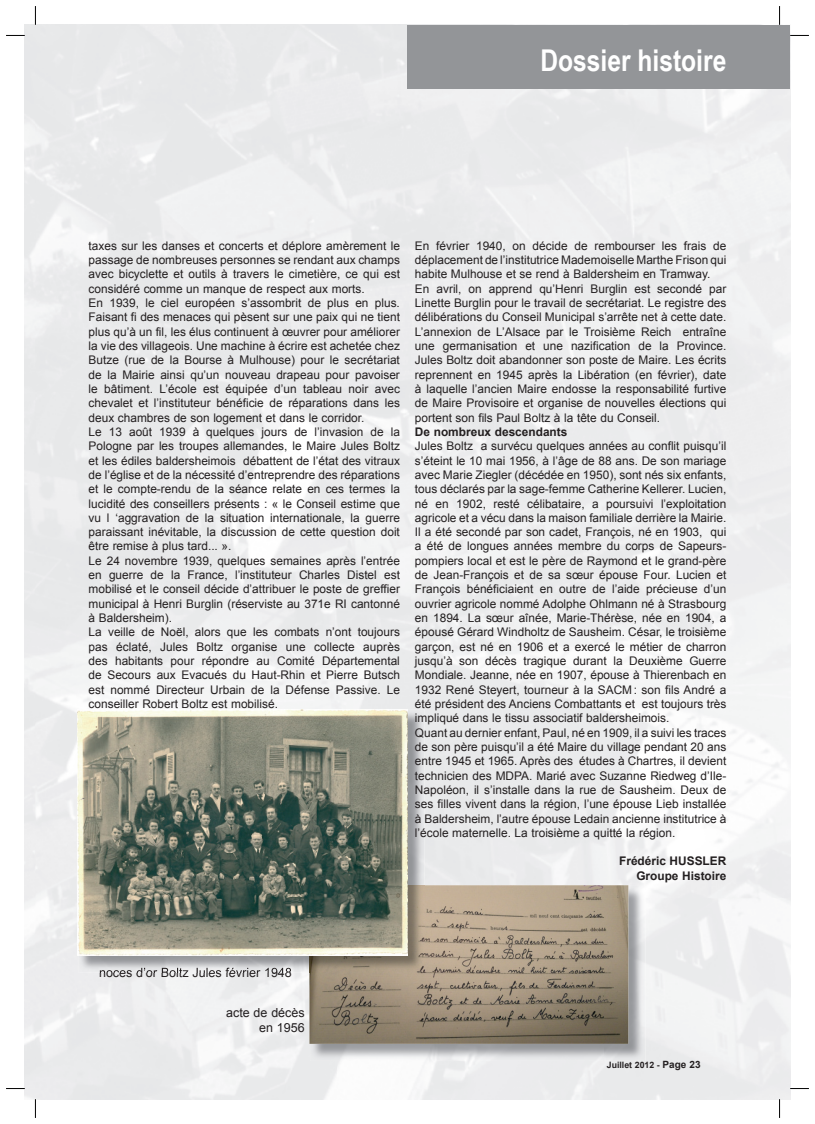
<style>
.page{position:relative;width:815px;height:1124px;background:#fff}
.page>*{position:absolute;margin:0;border:0;box-sizing:border-box;transform-origin:0 0}
.t1{font:700 30px "Arial Narrow";color:#fff}
.t2{font:12.5px/15.1px "Arial";color:#231f20;text-align:right}
.t3{font:11.88px/14.2px "Arial";color:#231f20}
.t4{font:700 11.88px/14.2px "Arial";color:#231f20;text-align:right}
.t5{font:700 8.75px "Arial";color:#231f20}
.s1{font-size:10px}
</style>
<div class="page">
<img style="left:100px;top:972px;width:191px;height:4px">
<div style="left:407px;top:25px;width:383px;height:64px;background:#939598"></div>
<img style="left:604px;top:885px;width:41px;height:175px">
<img style="left:310px;top:1043px;width:294px;height:17px">
<img style="left:309px;top:885px;width:319px;height:158px">
<img style="left:78px;top:955px;width:231px;height:17px">
<img style="left:407px;top:709px;width:18px;height:176px">
<img style="left:309px;top:885px;width:116px;height:87px">
<img style="left:100px;top:967px;width:52px;height:5px">
<img style="left:78px;top:709px;width:329px;height:246px">
<svg style="left:6px;top:35px;width:19px;height:1px"></svg>
<svg style="left:790px;top:35px;width:19px;height:1px"></svg>
<svg style="left:6px;top:1087px;width:19px;height:2px"></svg>
<svg style="left:790px;top:1087px;width:19px;height:2px"></svg>
<svg style="left:35px;top:6px;width:1px;height:19px"></svg>
<svg style="left:35px;top:1098px;width:1px;height:19px"></svg>
<svg style="left:779px;top:6px;width:1px;height:19px"></svg>
<svg style="left:779px;top:1098px;width:1px;height:19px"></svg>
<h1 class="t1" style="left:540px;top:43px;width:187px">Dossier histoire</h1>
<p class="t3" style="left:89px;top:238px;width:313px">taxes sur les danses et concerts et déplore amèrement le passage de nombreuses personnes se rendant aux champs avec bicyclette et outils à travers le cimetière, ce qui est considéré comme un manque de respect aux morts.<br>En 1939, le ciel européen s’assombrit de plus en plus.<br>Faisant fi des menaces qui pèsent sur une paix qui ne tient plus qu’à un fil, les élus continuent à œuvrer pour améliorer la vie des villageois. Une machine à écrire est achetée chez Butze (rue de la Bourse à Mulhouse) pour le secrétariat de la Mairie ainsi qu’un nouveau drapeau pour pavoiser le bâtiment. L’école est équipée d’un tableau noir avec chevalet et l’instituteur bénéficie de réparations dans les deux chambres de son logement et dans le corridor.<br>Le 13 août 1939 à quelques jours de l’invasion de la Pologne par les troupes allemandes, le Maire Jules Boltz et les édiles baldersheimois débattent de l’état des vitraux de l’église et de la nécessité d’entreprendre des réparations et le compte-rendu de la séance relate en ces termes la lucidité des conseillers présents : « le Conseil estime que vu l ‘aggravation de la situation internationale, la guerre paraissant inévitable, la discussion de cette question doit être remise à plus tard... ».<br>Le 24 novembre 1939, quelques semaines après l’entrée en guerre de la France, l’instituteur Charles Distel est mobilisé et le conseil décide d’attribuer le poste de greffier municipal à Henri Burglin (réserviste au 371e RI cantonné à Baldersheim).<br>La veille de Noël, alors que les combats n’ont toujours pas éclaté, Jules Boltz organise une collecte auprès des habitants pour répondre au Comité Départemental de Secours aux Evacués du Haut-Rhin et Pierre Butsch est nommé Directeur Urbain de la Défense Passive. Le conseiller Robert Boltz est mobilisé.</p>
<p class="t3" style="left:415px;top:238px;width:313px">En février 1940, on décide de rembourser les frais de déplacement de l’institutrice Mademoiselle Marthe Frison qui habite Mulhouse et se rend à Baldersheim en Tramway.<br>En avril, on apprend qu’Henri Burglin est secondé par Linette Burglin pour le travail de secrétariat. Le registre des délibérations du Conseil Municipal s’arrête net à cette date.<br>L’annexion de L’Alsace par le Troisième Reich entraîne une germanisation et une nazification de la Province.<br>Jules Boltz doit abandonner son poste de Maire. Les écrits reprennent en 1945 après la Libération (en février), date à laquelle l’ancien Maire endosse la responsabilité furtive de Maire Provisoire et organise de nouvelles élections qui portent son fils Paul Boltz à la tête du Conseil.</p>
<p class="t4" style="left:415px;top:424px;width:154px">De nombreux descendants</p>
<p class="t3" style="left:415px;top:439px;width:313px">Jules Boltz a survécu quelques années au conflit puisqu’il s’éteint le 10 mai 1956, à l’âge de 88 ans. De son mariage avec Marie Ziegler (décédée en 1950), sont nés six enfants, tous déclarés par la sage-femme Catherine Kellerer. Lucien, né en 1902, resté célibataire, a poursuivi l’exploitation agricole et a vécu dans la maison familiale derrière la Mairie.<br>Il a été secondé par son cadet, François, né en 1903, qui a été de longues années membre du corps de Sapeurs&shy;pompiers local et est le père de Raymond et le grand-père de Jean-François et de sa sœur épouse Four. Lucien et François bénéficiaient en outre de l’aide précieuse d’un ouvrier agricole nommé Adolphe Ohlmann né à Strasbourg en 1894. La sœur aînée, Marie-Thérèse, née en 1904, a épousé Gérard Windholtz de Sausheim. César, le troisième garçon, est né en 1906 et a exercé le métier de charron jusqu’à son décès tragique durant la Deuxième Guerre Mondiale. Jeanne, née en 1907, épouse à Thierenbach en 1932 René Steyert, tourneur à la SACM : son fils André a été président des Anciens Combattants et est toujours très impliqué dans le tissu associatif baldersheimois.<br>Quant au dernier enfant, Paul, né en 1909, il a suivi les traces de son père puisqu’il a été Maire du village pendant 20 ans entre 1945 et 1965. Après des études à Chartres, il devient technicien des MDPA. Marié avec Suzanne Riedweg d’Ile-Napoléon, il s’installe dans la rue de Sausheim. Deux de ses filles vivent dans la région, l’une épouse Lieb installée à Baldersheim, l’autre épouse Ledain ancienne institutrice à l’école maternelle. La troisième a quitté la région.</p>
<p class="t4" style="left:619px;top:854px;width:109px">Frédéric HUSSLER<br>Groupe Histoire</p>
<p class="t2" style="left:99px;top:964px;width:194px">noces d’or Boltz Jules février 1948</p>
<p class="t2" style="left:226px;top:1004px;width:80px">acte de décès en 1956</p>
<p class="t5" style="left:607px;top:1060px;width:95px">Juillet 2012 - <span class="s1">Page 23</span></p>
</div>
